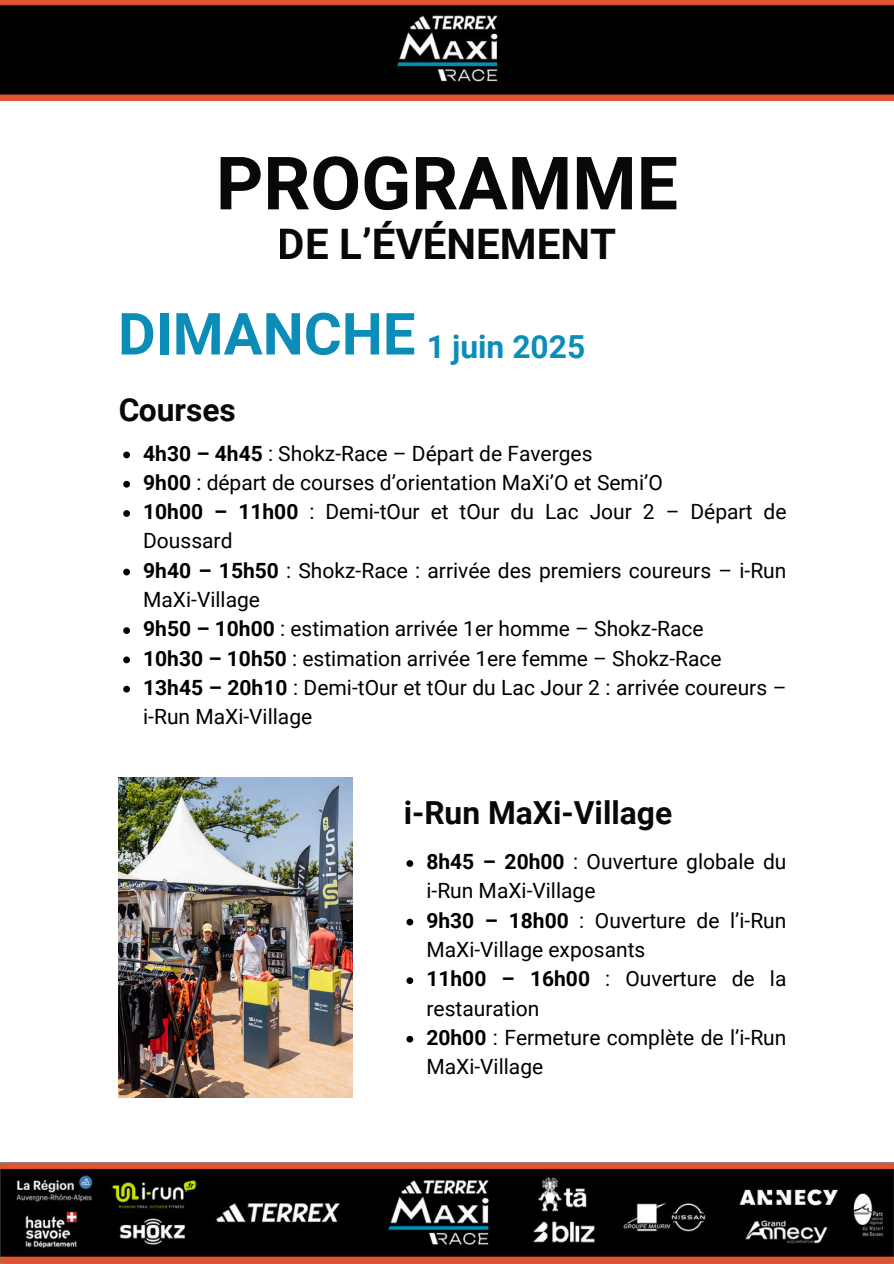
<style>
.page{position:relative;width:894px;height:1264px;background:#fff}
.page>*{position:absolute;margin:0;border:0;box-sizing:border-box;transform-origin:0 0}
.t1{font:700 73.5px "Roboto";color:#000}
.t2{font:700 42px "Roboto";color:#000}
.t3{font:700 31.8px "Roboto";color:#000}
.t4{font:700 31.8px "Roboto";color:#058ab6}
.t5{font:21px/29.2px "Roboto";color:#000}
.s1{font-size:58.05px}
.s2{font-weight:700}
</style>
<div class="page">
<img style="left:0;top:0;width:893px;height:100px">
<img style="left:322px;top:0;width:192px;height:100px">
<div style="left:0;top:12px;width:310px;height:77px;background:#000"></div>
<div style="left:583px;top:11px;width:310px;height:78px;background:#000"></div>
<img style="left:118px;top:777px;width:234px;height:320px">
<svg style="left:123px;top:451px;width:7px;height:7px"></svg>
<svg style="left:123px;top:481px;width:7px;height:6px"></svg>
<svg style="left:123px;top:510px;width:7px;height:7px"></svg>
<svg style="left:123px;top:568px;width:7px;height:7px"></svg>
<svg style="left:123px;top:627px;width:7px;height:7px"></svg>
<svg style="left:123px;top:656px;width:7px;height:7px"></svg>
<svg style="left:123px;top:685px;width:7px;height:7px"></svg>
<svg style="left:406px;top:860px;width:7px;height:6px"></svg>
<svg style="left:406px;top:918px;width:7px;height:7px"></svg>
<svg style="left:406px;top:977px;width:7px;height:7px"></svg>
<svg style="left:406px;top:1035px;width:7px;height:7px"></svg>
<img style="left:0;top:1162px;width:893px;height:101px">
<h1 class="t1" style="left:216px;top:132px;width:463px">PROGRAMME</h1>
<h2 class="t2" style="left:278px;top:215px;width:340px">DE L’ÉVÉNEMENT</h2>
<h3 class="t4" style="left:118px;top:324px;width:468px"><span class="s1">DIMANCHE</span> 1 juin 2025</h3>
<h3 class="t3" style="left:118px;top:387px;width:119px">Courses</h3>
<p class="t5" style="left:143px;top:437px;width:644px"><span class="s2">4h30 – 4h45</span> : Shokz-Race – Départ de Faverges<br><span class="s2">9h00</span> : départ de courses d’orientation MaXi’O et Semi’O<br><span class="s2">10h00 – 11h00</span> : Demi-tOur et tOur du Lac Jour 2 – Départ de Doussard<br><span class="s2">9h40 – 15h50</span> : Shokz-Race : arrivée des premiers coureurs – i-Run MaXi-Village<br><span class="s2">9h50 – 10h00</span> : estimation arrivée 1er homme – Shokz-Race<br><span class="s2">10h30 – 10h50</span> : estimation arrivée 1ere femme – Shokz-Race <span class="s2">13h45 – 20h10</span> : Demi-tOur et tOur du Lac Jour 2 : arrivée coureurs – i-Run MaXi-Village</p>
<h3 class="t3" style="left:403px;top:790px;width:270px">i-Run MaXi-Village</h3>
<p class="t5" style="left:426px;top:846px;width:361px"><span class="s2">8h45 – 20h00</span> : Ouverture globale du i-Run MaXi-Village<br><span class="s2">9h30 – 18h00</span> : Ouverture de l’i-Run<br>MaXi-Village exposants<br><span class="s2">11h00 – 16h00</span> : Ouverture de la restauration<br><span class="s2">20h00</span> : Fermeture complète de l’i-Run<br>MaXi-Village</p>
</div>
